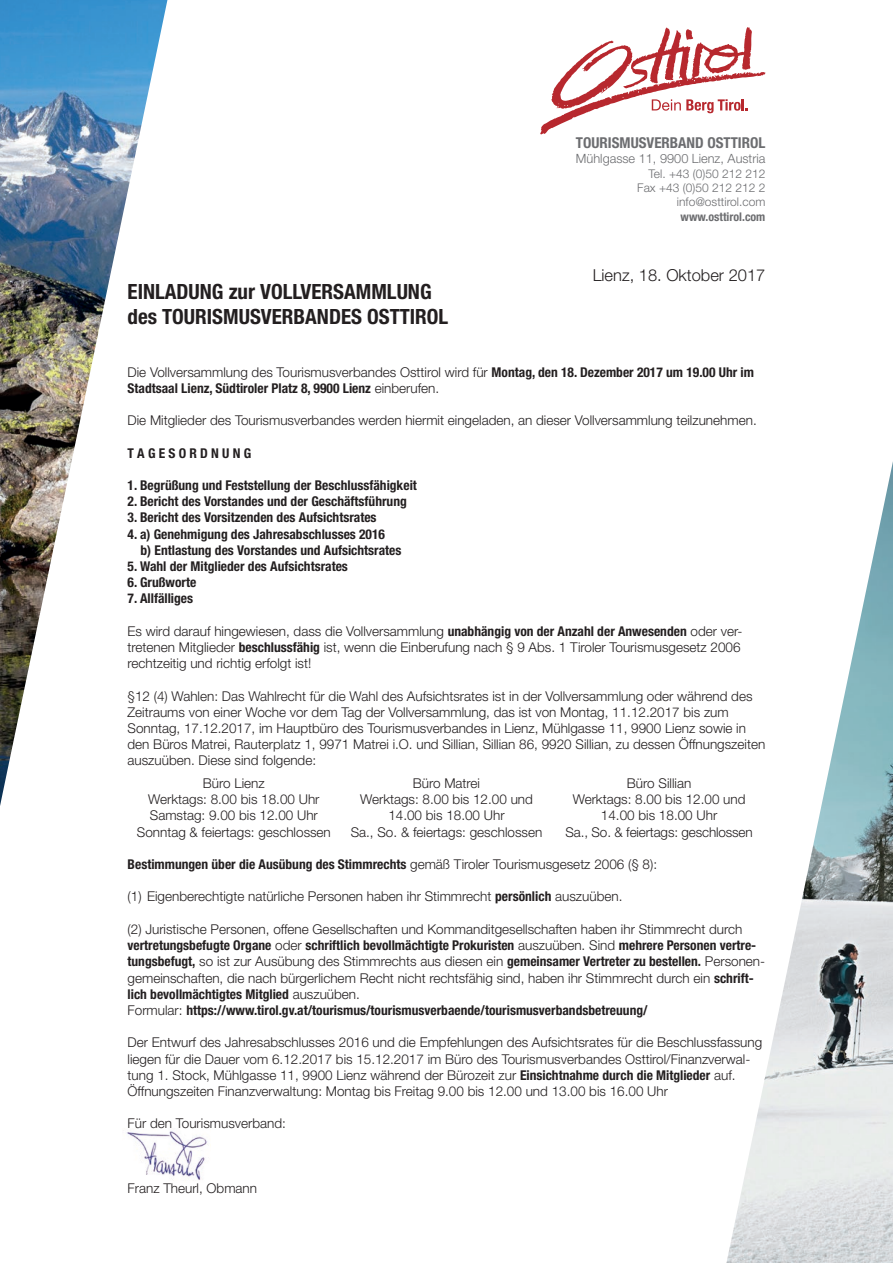
<style>
.page{position:relative;width:893px;height:1263px;background:#fff}
.page>*{position:absolute;margin:0;border:0;box-sizing:border-box;transform-origin:0 0}
.t1{font:700 condensed 21px/25.2px "Helvetica Neue";color:#231f20}
.t2{font:300 16.5px "Helvetica Neue";color:#231f20}
.t3{font:700 condensed 15px "Helvetica Neue";color:#6c6d70}
.t4{font:300 13.5px/16.2px "Helvetica Neue";color:#231f20}
.t5{font:700 condensed 13.5px/16.2px "Helvetica Neue";color:#231f20}
.t6{font:300 12.75px "Helvetica Neue";color:#6c6d70}
.t7{font:300 12px/14.4px "Helvetica Neue";color:#6c6d70;text-align:right}
.t8{font:700 condensed 12px "Helvetica Neue";color:#6c6d70}
.s1{font-weight:300;font-stretch:normal}
.s2{font-weight:700;font-stretch:condensed}
</style>
<div class="page">
<img style="left:126px;top:1131px;width:82px;height:49px">
<svg style="left:540px;top:27px;width:225px;height:108px"></svg>
<img style="left:0;top:0;width:167px;height:806px">
<img style="left:726px;top:461px;width:167px;height:802px">
<h1 class="t1" style="left:128px;top:279px;width:322px">EINLADUNG zur VOLLVERSAMMLUNG des TOURISMUSVERBANDES OSTTIROL</h1>
<p class="t3" style="left:576px;top:133px;width:191px">TOURISMUSVERBAND OSTTIROL</p>
<p class="t6" style="left:576px;top:151px;width:191px">Mühlgasse 11, 9900 Lienz, Austria</p>
<p class="t7" style="left:637px;top:166px;width:130px">Tel. +43 (0)50 212 212<br>Fax +43 (0)50 212 212 2 info@osttirol.com</p>
<p class="t8" style="left:681px;top:209px;width:86px">www.osttirol.com</p>
<p class="t2" style="left:593px;top:265px;width:174px">Lienz, 18. Oktober 2017</p>
<p class="t5" style="left:128px;top:363px;width:628px"><span class="s1">Die Vollversammlung des Tourismusverbandes Osttirol wird für</span> Montag, den 18. Dezember 2017 um 19.00 Uhr im<br>Stadtsaal Lienz, Südtiroler Platz 8, 9900 Lienz <span class="s1">einberufen.</span></p>
<p class="t4" style="left:128px;top:412px;width:631px">Die Mitglieder des Tourismusverbandes werden hiermit eingeladen, an dieser Vollversammlung teilzunehmen.</p>
<p class="t5" style="left:128px;top:444px;width:125px">T A G E S O R D N U N G</p>
<p class="t5" style="left:128px;top:477px;width:291px">1. Begrüßung und Feststellung der Beschlussfähigkeit</p>
<p class="t5" style="left:128px;top:493px;width:281px">2. Bericht des Vorstandes und der Geschäftsführung</p>
<p class="t5" style="left:128px;top:509px;width:250px">3. Bericht des Vorsitzenden des Aufsichtsrates</p>
<p class="t5" style="left:141px;top:525px;width:262px;text-indent:-13px">4. a) Genehmigung des Jahresabschlusses 2016<br>b) Entlastung des Vorstandes und Aufsichtsrates</p>
<p class="t5" style="left:128px;top:558px;width:222px">5. Wahl der Mitglieder des Aufsichtsrates</p>
<p class="t5" style="left:128px;top:574px;width:70px">6. Grußworte</p>
<p class="t5" style="left:128px;top:590px;width:67px">7. Allfälliges</p>
<p class="t4" style="left:128px;top:623px;width:616px">Es wird darauf hingewiesen, dass die Vollversammlung <span class="s2">unabhängig von der Anzahl der Anwesenden</span> oder ver&shy;tretenen Mitglieder <span class="s2">beschlussfähig</span> ist, wenn die Einberufung nach § 9 Abs. 1 Tiroler Tourismusgesetz 2006 rechtzeitig und richtig erfolgt ist!</p>
<p class="t4" style="left:128px;top:687px;width:639px">§12 (4) Wahlen: Das Wahlrecht für die Wahl des Aufsichtsrates ist in der Vollversammlung oder während des Zeitraums von einer Woche vor dem Tag der Vollversammlung, das ist von Montag, 11.12.2017 bis zum Sonntag, 17.12.2017, im Hauptbüro des Tourismusverbandes in Lienz, Mühlgasse 11, 9900 Lienz sowie in den Büros Matrei, Rauterplatz 1, 9971 Matrei i.O. und Sillian, Sillian 86, 9920 Sillian, zu dessen Öffnungszeiten auszuüben. Diese sind folgende:</p>
<p class="t4" style="left:137px;top:775px;width:196px;text-align:center">Büro Lienz<br>Werktags: 8.00 bis 18.00 Uhr<br>Samstag: 9.00 bis 12.00 Uhr<br>Sonntag &amp; feiertags: geschlossen</p>
<p class="t4" style="left:351px;top:775px;width:193px;text-align:center">Büro Matrei<br>Werktags: 8.00 bis 12.00 und<br>14.00 bis 18.00 Uhr<br>Sa., So. &amp; feiertags: geschlossen</p>
<p class="t4" style="left:565px;top:775px;width:189px;text-align:center">Büro Sillian<br>Werktags: 8.00 bis 12.00 und<br>14.00 bis 18.00 Uhr<br>Sa., So. &amp; feiertags: geschlossen</p>
<p class="t5" style="left:128px;top:856px;width:531px">Bestimmungen über die Ausübung des Stimmrechts <span class="s1">gemäß Tiroler Tourismusgesetz 2006 (§ 8):</span></p>
<p class="t4" style="left:128px;top:888px;width:496px">(1) Eigenberechtigte natürliche Personen haben ihr Stimmrecht <span class="s2">persönlich</span> auszuüben.</p>
<p class="t4" style="left:128px;top:921px;width:639px">(2) Juristische Personen, offene Gesellschaften und Kommanditgesellschaften haben ihr Stimmrecht durch <span class="s2">vertretungsbefugte Organe</span> oder <span class="s2">schriftlich bevollmächtigte Prokuristen</span> auszuüben. Sind <span class="s2">mehrere Personen vertre&shy;tungsbefugt,</span> so ist zur Ausübung des Stimmrechts aus diesen ein <span class="s2">gemeinsamer Vertreter zu bestellen.</span> Personen&shy;gemeinschaften, die nach bürgerlichem Recht nicht rechtsfähig sind, haben ihr Stimmrecht durch ein <span class="s2">schrift&shy;lich bevollmächtigtes Mitglied</span> auszuüben.<br>Formular: <span class="s2">https://www.tirol.gv.at/tourismus/tourismusverbaende/tourismusverbandsbetreuung/</span></p>
<p class="t4" style="left:128px;top:1034px;width:636px">Der Entwurf des Jahresabschlusses 2016 und die Empfehlungen des Aufsichtsrates für die Beschlussfassung liegen für die Dauer vom 6.12.2017 bis 15.12.2017 im Büro des Tourismusverbandes Osttirol/Finanzverwal&shy;tung 1. Stock, Mühlgasse 11, 9900 Lienz während der Bürozeit zur <span class="s2">Einsichtnahme durch die Mitglieder</span> auf.<br>Öffnungszeiten Finanzverwaltung: Montag bis Freitag 9.00 bis 12.00 und 13.00 bis 16.00 Uhr</p>
<p class="t4" style="left:128px;top:1115px;width:160px">Für den Tourismusverband:</p>
<p class="t4" style="left:128px;top:1180px;width:131px">Franz Theurl, Obmann</p>
</div>
